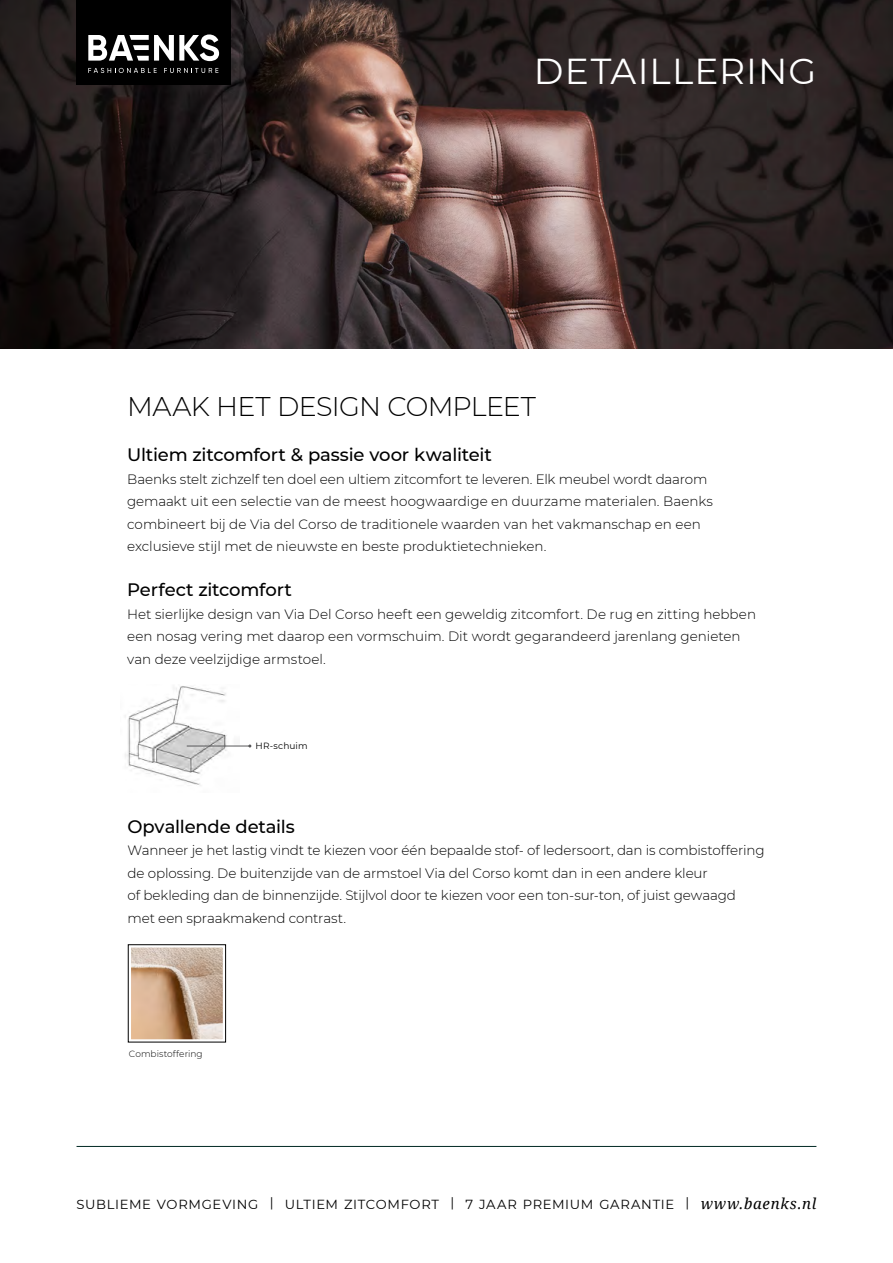
<style>
.page{position:relative;width:893px;height:1263px;background:#fff}
.page>*{position:absolute;margin:0;border:0;box-sizing:border-box;transform-origin:0 0}
.t1{font:36px "Montserrat";letter-spacing:.035em;color:#fff}
.t2{font:300 27px "Montserrat";letter-spacing:-.025em;color:#000}
.t3{font:500 18px "Montserrat";letter-spacing:-.01em;color:#000}
.t4{font:300 13.5px/22.5px "Montserrat";letter-spacing:-.005em;color:#000}
.t5{font:13.2px "Montserrat";letter-spacing:.05em;color:#000}
.t6{font:300 9px "Montserrat";letter-spacing:.005em;color:#000}
.t7{font:9px "Montserrat";letter-spacing:.01em;color:#000}
.s1{font-family:"Noto Serif";font-style:italic;font-size:15px}
</style>
<div class="page">
<img style="left:0;top:0;width:893px;height:349px">
<img style="left:125px;top:686px;width:114px;height:100px">
<hr style="left:187px;top:746px;width:63px;height:1px;background:#58585a">
<svg style="left:127px;top:944px;width:100px;height:99px;background:#c2a893"></svg>
<div style="left:77px;top:0;width:154px;height:85px;background:#000"></div>
<svg style="left:88px;top:34px;width:131px;height:39px"></svg>
<hr style="left:77px;top:1146px;width:739px;height:1px;background:#002923">
<h1 class="t1" style="left:534px;top:47px;width:284px">DETAILLERING</h1>
<h2 class="t2" style="left:127px;top:388px;width:410px">MAAK HET DESIGN COMPLEET</h2>
<h3 class="t3" style="left:127px;top:442px;width:366px">Ultiem zitcomfort &amp; passie voor kwaliteit</h3>
<p class="t4" style="left:127px;top:467px;width:587px">Baenks stelt zichzelf ten doel een ultiem zitcomfort te leveren. Elk meubel wordt daarom gemaakt uit een selectie van de meest hoogwaardige en duurzame materialen. Baenks combineert bij de Via del Corso de traditionele waarden van het vakmanschap en een exclusieve stijl met de nieuwste en beste produktietechnieken.</p>
<h3 class="t3" style="left:127px;top:577px;width:166px">Perfect zitcomfort</h3>
<p class="t4" style="left:127px;top:602px;width:630px">Het sierlijke design van Via Del Corso heeft een geweldig zitcomfort. De rug en zitting hebben een nosag vering met daarop een vormschuim. Dit wordt gegarandeerd jarenlang genieten van deze veelzijdige armstoel.</p>
<p class="t7" style="left:256px;top:740px;width:54px">HR-schuim</p>
<h3 class="t3" style="left:128px;top:814px;width:169px">Opvallende details</h3>
<p class="t4" style="left:128px;top:839px;width:638px">Wanneer je het lastig vindt te kiezen voor één bepaalde stof- of ledersoort, dan is combistoffering de oplossing. De buitenzijde van de armstoel Via del Corso komt dan in een andere kleur<br>of bekleding dan de binnenzijde. Stijlvol door te kiezen voor een ton-sur-ton, of juist gewaagd met een spraakmakend contrast.</p>
<p class="t6" style="left:129px;top:1048px;width:75px">Combistoffering</p>
<p class="t5" style="left:77px;top:1195px;width:741px">SUBLIEME VORMGEVING | ULTIEM ZITCOMFORT | 7 JAAR PREMIUM GARANTIE | <span class="s1">www.baenks.nl</span></p>
</div>
